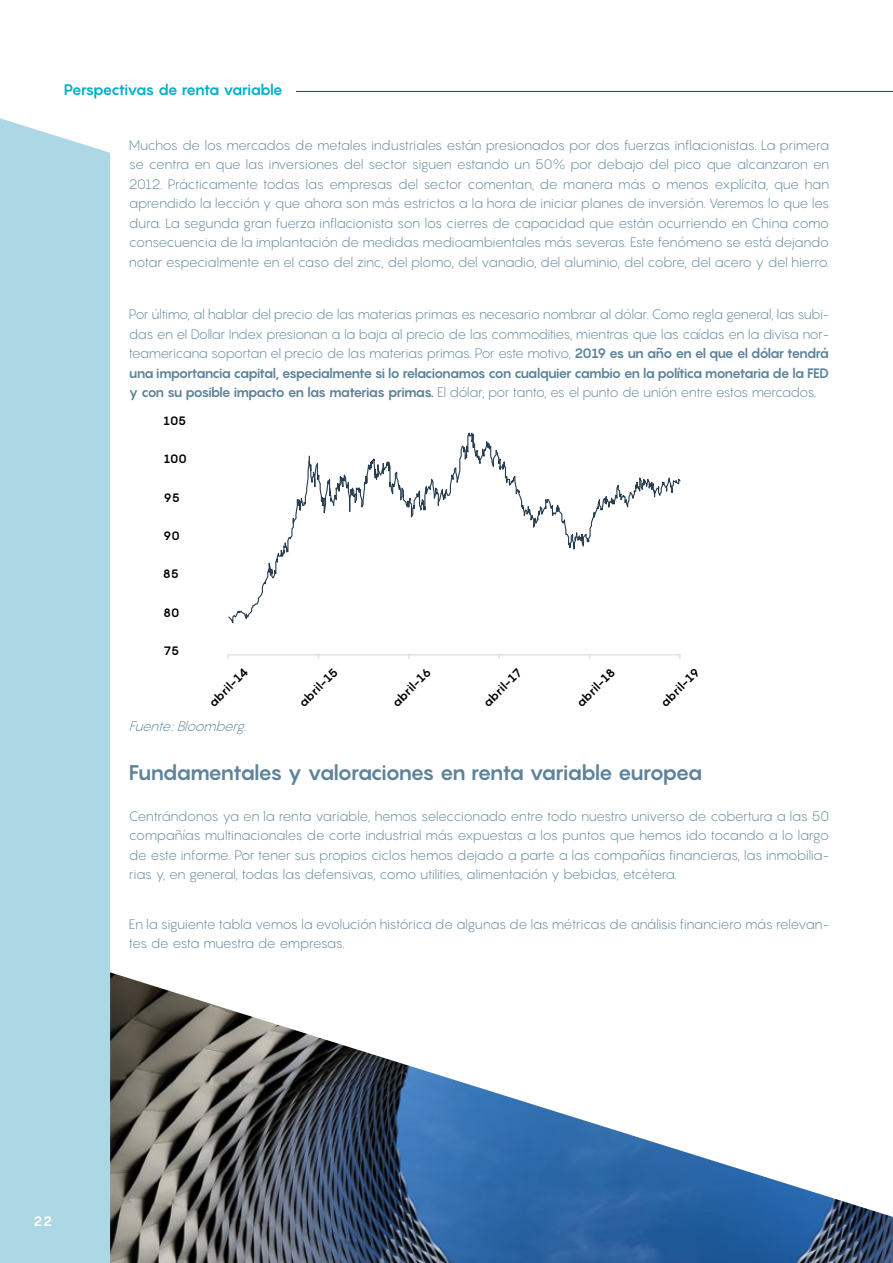
<style>
.page{position:relative;width:893px;height:1263px;background:#fff}
.page>*{position:absolute;margin:0;border:0;box-sizing:border-box;transform-origin:0 0}
.t1{font:700 21px "Pangram";letter-spacing:-.08em;color:#5d839a}
.t2{font:700 15px "Pangram";letter-spacing:-.08em;color:#00afc9}
.t3{font:300 13.5px/19.5px "Pangram";letter-spacing:-.045em;color:#5d839a;text-align:justify}
.t4{font:italic 300 13.5px "Pangram";color:#5d839a}
.t5{font:700 13.5px "Pangram";color:#fff}
.t6{font:700 12px "Pangram";letter-spacing:-.005em;color:#000}
.s1{font-weight:700}
</style>
<div class="page">
<img style="left:110px;top:972px;width:783px;height:291px">
<hr style="left:227px;top:654px;width:453px;height:1px;background:#e0e1e6">
<svg style="left:228px;top:432px;width:453px;height:192px"></svg>
<div style="left:0;top:118px;width:110px;height:1145px;background:#acd7e4"></div>
<hr style="left:296px;top:91px;width:597px;height:1px;background:#283e50">
<p class="t2" style="left:64px;top:80px;width:221px">Perspectivas de renta variable</p>
<p class="t3" style="left:129px;top:135px;width:702px">Muchos de los mercados de metales industriales están presionados por dos fuerzas inflacionistas. La primera se centra en que las inversiones del sector siguen estando un 50% por debajo del pico que alcanzaron en 2012. Prácticamente todas las empresas del sector comentan, de manera más o menos explícita, que han aprendido la lección y que ahora son más estrictos a la hora de iniciar planes de inversión. Veremos lo que les dura. La segunda gran fuerza inflacionista son los cierres de capacidad que están ocurriendo en China como consecuencia de la implantación de medidas medioambientales más severas. Este fenómeno se está dejando notar especialmente en el caso del zinc, del plomo, del vanadio, del aluminio, del cobre, del acero y del hierro.</p>
<p class="t3" style="left:129px;top:304px;width:702px">Por último, al hablar del precio de las materias primas es necesario nombrar al dólar. Como regla general, las subi&shy;das en el Dollar Index presionan a la baja al precio de las commodities, mientras que las caídas en la divisa nor&shy;teamericana soportan el precio de las materias primas. Por este motivo, <span class="s1">2019 es un año en el que el dólar tendrá una importancia capital, especialmente si lo relacionamos con cualquier cambio en la política monetaria de la FED y con su posible impacto en las materias primas.</span> El dólar, por tanto, es el punto de unión entre estos mercados.</p>
<p class="t6" style="left:163px;top:413px;width:24px">105</p>
<p class="t6" style="left:164px;top:451px;width:24px">100</p>
<p class="t6" style="left:163px;top:489px;width:18px">95</p>
<p class="t6" style="left:163px;top:528px;width:18px">90</p>
<p class="t6" style="left:163px;top:566px;width:18px">85</p>
<p class="t6" style="left:163px;top:605px;width:18px">80</p>
<p class="t6" style="left:163px;top:643px;width:17px">75</p>
<p class="t6" style="left:205px;top:699px;width:51px;rotate:-45deg">abril-14</p>
<p class="t6" style="left:295px;top:699px;width:51px;rotate:-45deg">abril-15</p>
<p class="t6" style="left:388px;top:699px;width:51px;rotate:-45deg">abril-16</p>
<p class="t6" style="left:480px;top:699px;width:50px;rotate:-45deg">abril-17</p>
<p class="t6" style="left:573px;top:699px;width:51px;rotate:-45deg">abril-18</p>
<p class="t6" style="left:657px;top:699px;width:51px;rotate:-45deg">abril-19</p>
<p class="t4" style="left:129px;top:718px;width:123px">Fuente:Bloomberg.</p>
<h1 class="t1" style="left:129px;top:759px;width:575px">Fundamentales y valoraciones en renta variable europea</h1>
<p class="t3" style="left:129px;top:806px;width:702px">Centrándonos ya en la renta variable, hemos seleccionado entre todo nuestro universo de cobertura a las 50 compañías multinacionales de corte industrial más expuestas a los puntos que hemos ido tocando a lo largo de este informe. Por tener sus propios ciclos hemos dejado a parte a las compañías financieras, las inmobilia&shy;rias y, en general, todas las defensivas, como utilities, alimentación y bebidas, etcétera.</p>
<p class="t3" style="left:129px;top:914px;width:702px">En la siguiente tabla vemos la evolución histórica de algunas de las métricas de análisis financiero más relevan&shy;tes de esta muestra de empresas.</p>
<p class="t5" style="left:34px;top:1212px;width:20px">22</p>
</div>
